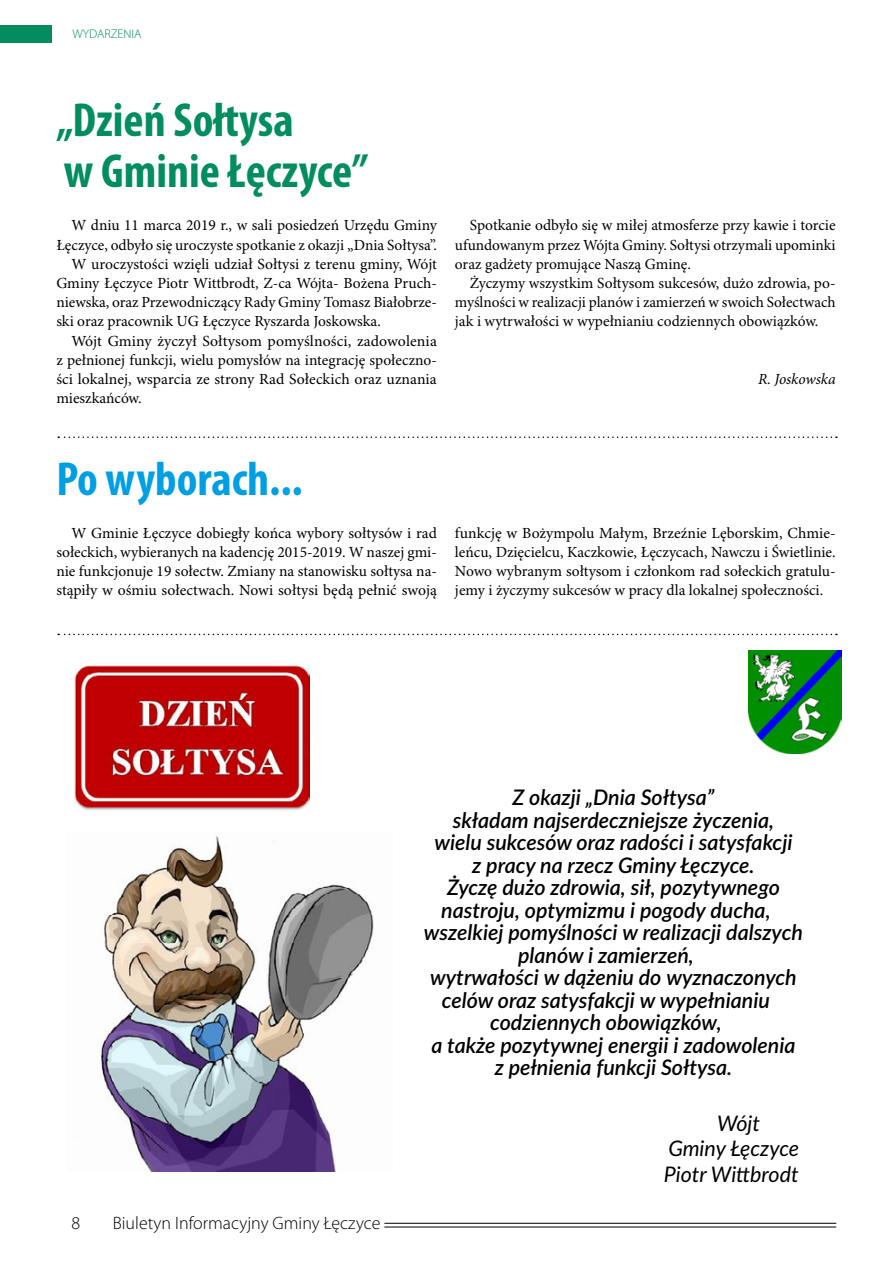
<style>
.page{position:relative;width:893px;height:1263px;background:#fff}
.page>*{position:absolute;margin:0;border:0;box-sizing:border-box;transform-origin:0 0}
.t1{font:700 condensed 48px/51px "Myriad Pro";color:#018d5f}
.t2{font:700 condensed 48px "Myriad Pro";color:#009fe3}
.t3{font:italic 600 21.45px "Lato";color:#000}
.t4{font:italic 21.45px/25.5px "Lato";color:#000}
.t5{font:300 18px "Myriad Pro";color:#000}
.t6{font:15.45px/19.2px "Minion Pro";color:#000;text-align:justify}
.t7{font:italic 15.45px "Minion Pro";letter-spacing:-.01em;color:#000}
.t8{font:300 12.6px "Myriad Pro";color:#018d5f}
</style>
<div class="page">
<hr style="left:384px;top:1223px;width:452px;height:1px;background:#000">
<hr style="left:384px;top:1227px;width:452px;height:1px;background:#000">
<div style="left:0;top:26px;width:51px;height:17px;background:#018d5f"></div>
<svg style="left:58px;top:436px;width:779px;height:2px"></svg>
<svg style="left:58px;top:634px;width:779px;height:1px"></svg>
<img style="left:93px;top:836px;width:281px;height:335px">
<img style="left:75px;top:665px;width:234px;height:145px">
<img style="left:748px;top:651px;width:93px;height:103px">
<p class="t8" style="left:72px;top:27px;width:71px">WYDARZENIA</p>
<h1 class="t1" style="left:56px;top:95px;width:313px">„Dzień Sołtysa<br>w Gminie Łęczyce”</h1>
<p class="t6" style="left:71px;top:216px;width:367px">W dniu 11 marca 2019 r., w sali posiedzeń Urzędu Gminy</p>
<p class="t6" style="left:56px;top:236px;width:382px">Łęczyce, odbyło się uroczyste spotkanie z okazji „Dnia Sołtysa”.</p>
<p class="t6" style="left:71px;top:255px;width:367px">W uroczystości wzięli udział Sołtysi z terenu gminy, Wójt</p>
<p class="t6" style="left:56px;top:274px;width:382px">Gminy Łęczyce Piotr Wittbrodt, Z-ca Wójta- Bożena Pruch-</p>
<p class="t6" style="left:56px;top:293px;width:382px">niewska, oraz Przewodniczący Rady Gminy Tomasz Białobrze-</p>
<p class="t6" style="left:56px;top:312px;width:326px">ski oraz pracownik UG Łęczyce Ryszarda Joskowska.</p>
<p class="t6" style="left:71px;top:332px;width:367px">Wójt Gminy życzył Sołtysom pomyślności, zadowolenia</p>
<p class="t6" style="left:56px;top:351px;width:382px">z pełnionej funkcji, wielu pomysłów na integrację społeczno-</p>
<p class="t6" style="left:56px;top:370px;width:382px">ści lokalnej, wsparcia ze strony Rad Sołeckich oraz uznania</p>
<p class="t6" style="left:56px;top:389px;width:87px">mieszkańców.</p>
<p class="t6" style="left:455px;top:217px;width:382px;text-indent:15px">Spotkanie odbyło się w miłej atmosferze przy kawie i torcie ufundowanym przez Wójta Gminy. Sołtysi otrzymali upominki oraz gadżety promujące Naszą Gminę.</p>
<p class="t6" style="left:455px;top:274px;width:382px;text-indent:15px">Życzymy wszystkim Sołtysom sukcesów, dużo zdrowia, po&shy;myślności w realizacji planów i zamierzeń w swoich Sołectwach jak i wytrwałości w wypełnianiu codziennych obowiązków.</p>
<p class="t7" style="left:758px;top:370px;width:79px">R. Joskowska</p>
<h1 class="t2" style="left:56px;top:452px;width:248px">Po wyborach...</h1>
<p class="t6" style="left:56px;top:524px;width:382px;text-indent:15px">W Gminie Łęczyce dobiegły końca wybory sołtysów i rad sołeckich, wybieranych na kadencję 2015-2019. W naszej gmi&shy;nie funkcjonuje 19 sołectw. Zmiany na stanowisku sołtysa na&shy;stąpiły w ośmiu sołectwach. Nowi sołtysi będą pełnić swoją</p>
<p class="t6" style="left:455px;top:524px;width:382px">funkcję w Bożympolu Małym, Brzeźnie Lęborskim, Chmie&shy;leńcu, Dzięcielcu, Kaczkowie, Łęczycach, Nawczu i Świetlinie.<br>Nowo wybranym sołtysom i członkom rad sołeckich gratulu&shy;jemy i życzymy sukcesów w pracy dla lokalnej społeczności.</p>
<p class="t5" style="left:71px;top:1213px;width:10px">8</p>
<p class="t5" style="left:113px;top:1213px;width:269px">Biuletyn Informacyjny Gminy Łęczyce</p>
<h2 class="t3" style="left:512px;top:782px;width:204px">Z okazji „Dnia Sołtysa”</h2>
<h2 class="t3" style="left:453px;top:804px;width:323px">składam najserdeczniejsze życzenia,</h2>
<h2 class="t3" style="left:434px;top:827px;width:360px">wielu sukcesów oraz radości i satysfakcji</h2>
<h2 class="t3" style="left:472px;top:849px;width:284px">z pracy na rzecz Gminy Łęczyce.</h2>
<h2 class="t3" style="left:447px;top:872px;width:334px">Życzę dużo zdrowia, sił, pozytywnego</h2>
<h2 class="t3" style="left:441px;top:894px;width:331px">nastroju, optymizmu i pogody ducha,</h2>
<h2 class="t3" style="left:424px;top:917px;width:380px">wszelkiej pomyślności w realizacji dalszych</h2>
<h2 class="t3" style="left:518px;top:939px;width:177px">planów i zamierzeń,</h2>
<h2 class="t3" style="left:430px;top:962px;width:368px">wytrwałości w dążeniu do wyznaczonych</h2>
<h2 class="t3" style="left:442px;top:984px;width:330px">celów oraz satysfakcji w wypełnianiu</h2>
<h2 class="t3" style="left:490px;top:1007px;width:233px">codziennych obowiązków,</h2>
<h2 class="t3" style="left:431px;top:1029px;width:366px">a także pozytywnej energii i zadowolenia</h2>
<h2 class="t3" style="left:495px;top:1052px;width:239px">z pełnienia funkcji Sołtysa.</h2>
<h2 class="t4" style="left:664px;top:1109px;width:137px;text-indent:53px">Wójt<br>Gminy Łęczyce<br>Piotr Wittbrodt</h2>
</div>
